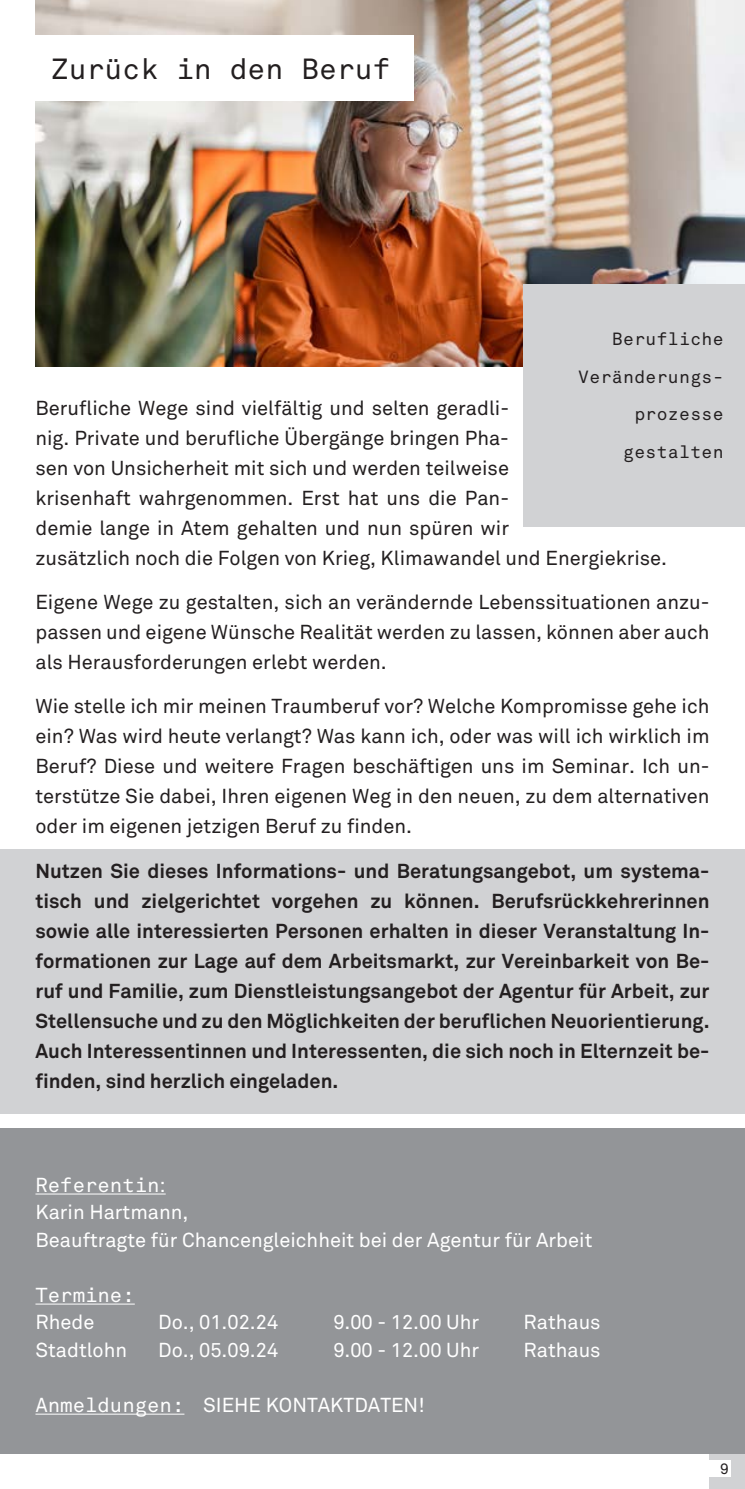
<style>
.page{position:relative;width:745px;height:1489px;background:#fff}
.page>*{position:absolute;margin:0;border:0;box-sizing:border-box;transform-origin:0 0}
.t1{font:28.75px "Akkurat Mono";color:#231f20}
.t2{font:20px/30px "Akkurat";color:#231f20;text-align:justify}
.t3{font:700 20px/30px "Akkurat";color:#231f20;text-align:justify}
.t4{font:20px/27.5px "Akkurat";color:#fff}
.t5{font:20px "Akkurat Mono";color:#fff}
.t6{font:17.5px/37.5px "Akkurat Mono";letter-spacing:.02em;color:#231f20;text-align:right}
.t7{font:15px "Akkurat Mono";color:#231f20}
.s1{font-family:"Akkurat"}
.s2{font-family:"Akkurat Mono"}
</style>
<div class="page">
<div style="left:709px;top:1453px;width:35px;height:35px;background:#d1d2d4"></div>
<div style="left:704px;top:1460px;width:26px;height:16px;background:#fff"></div>
<img style="left:35px;top:0;width:709px;height:366px">
<div style="left:523px;top:283px;width:221px;height:243px;background:#d1d2d4"></div>
<div style="left:35px;top:35px;width:379px;height:66px;background:#fff"></div>
<div style="left:0;top:849px;width:744px;height:264px;background:#d1d2d4"></div>
<div style="left:0;top:1128px;width:744px;height:325px;background:#939598"></div>
<hr style="left:35px;top:1193px;width:131px;height:1px;background:#fff">
<hr style="left:35px;top:1303px;width:100px;height:1px;background:#fff">
<hr style="left:35px;top:1413px;width:149px;height:1px;background:#fff">
<h1 class="t1" style="left:51px;top:51px;width:341px">Zurück in den Beruf</h1>
<p class="t6" style="left:578px;top:320px;width:147px">Berufliche<br>Veränderungs&shy;prozesse gestalten</p>
<p class="t2" style="left:35px;top:393px;width:632px;text-align:left">Berufliche Wege sind vielfältig und selten geradli-<br>nig. Private und berufliche Übergänge bringen Pha-<br>sen von Unsicherheit mit sich und werden teilweise<br>krisenhaft wahrgenommen. Erst hat uns die Pan-<br>demie lange in Atem gehalten und nun spüren wir<br>zusätzlich noch die Folgen von Krieg, Klimawandel und Energiekrise.</p>
<p class="t2" style="left:35px;top:587px;width:675px">Eigene Wege zu gestalten, sich an verändernde Lebenssituationen anzu&shy;passen und eigene Wünsche Realität werden zu lassen, können aber auch als Herausforderungen erlebt werden.</p>
<p class="t2" style="left:35px;top:692px;width:675px">Wie stelle ich mir meinen Traumberuf vor? Welche Kompromisse gehe ich ein? Was wird heute verlangt? Was kann ich, oder was will ich wirklich im Beruf? Diese und weitere Fragen beschäftigen uns im Seminar. Ich un&shy;terstütze Sie dabei, Ihren eigenen Weg in den neuen, zu dem alternativen oder im eigenen jetzigen Beruf zu finden.</p>
<p class="t3" style="left:35px;top:855px;width:675px">Nutzen Sie dieses Informations- und Beratungsangebot, um systema&shy;tisch und zielgerichtet vorgehen zu können. Berufsrückkehrerinnen sowie alle interessierten Personen erhalten in dieser Veranstaltung In&shy;formationen zur Lage auf dem Arbeitsmarkt, zur Vereinbarkeit von Be&shy;ruf und Familie, zum Dienstleistungsangebot der Agentur für Arbeit, zur Stellensuche und zu den Möglichkeiten der beruflichen Neuorientierung.<br>Auch Interessentinnen und Interessenten, die sich noch in Elternzeit be&shy;finden, sind herzlich eingeladen.</p>
<p class="t5" style="left:35px;top:1172px;width:132px">Referentin<span class="s1">:</span></p>
<p class="t4" style="left:35px;top:1198px;width:558px">Karin Hartmann,<br>Beauftragte für Chancengleichheit bei der Agentur für Arbeit</p>
<p class="t5" style="left:35px;top:1282px;width:101px">Termine:</p>
<p class="t4" style="left:35px;top:1308px;width:60px">Rhede</p>
<p class="t4" style="left:158px;top:1308px;width:122px">Do., 01.02.24</p>
<p class="t4" style="left:333px;top:1308px;width:147px">9.00 - 12.00 Uhr</p>
<p class="t4" style="left:523px;top:1308px;width:79px">Rathaus</p>
<p class="t4" style="left:35px;top:1336px;width:93px">Stadtlohn</p>
<p class="t4" style="left:158px;top:1336px;width:122px">Do., 05.09.24</p>
<p class="t4" style="left:333px;top:1336px;width:147px">9.00 - 12.00 Uhr</p>
<p class="t4" style="left:523px;top:1336px;width:79px">Rathaus</p>
<p class="t4" style="left:35px;top:1391px;width:391px"><span class="s2">Anmeldungen:</span> SIEHE KONTAKTDATEN!</p>
<p class="t7" style="left:719px;top:1459px;width:11px">9</p>
</div>
